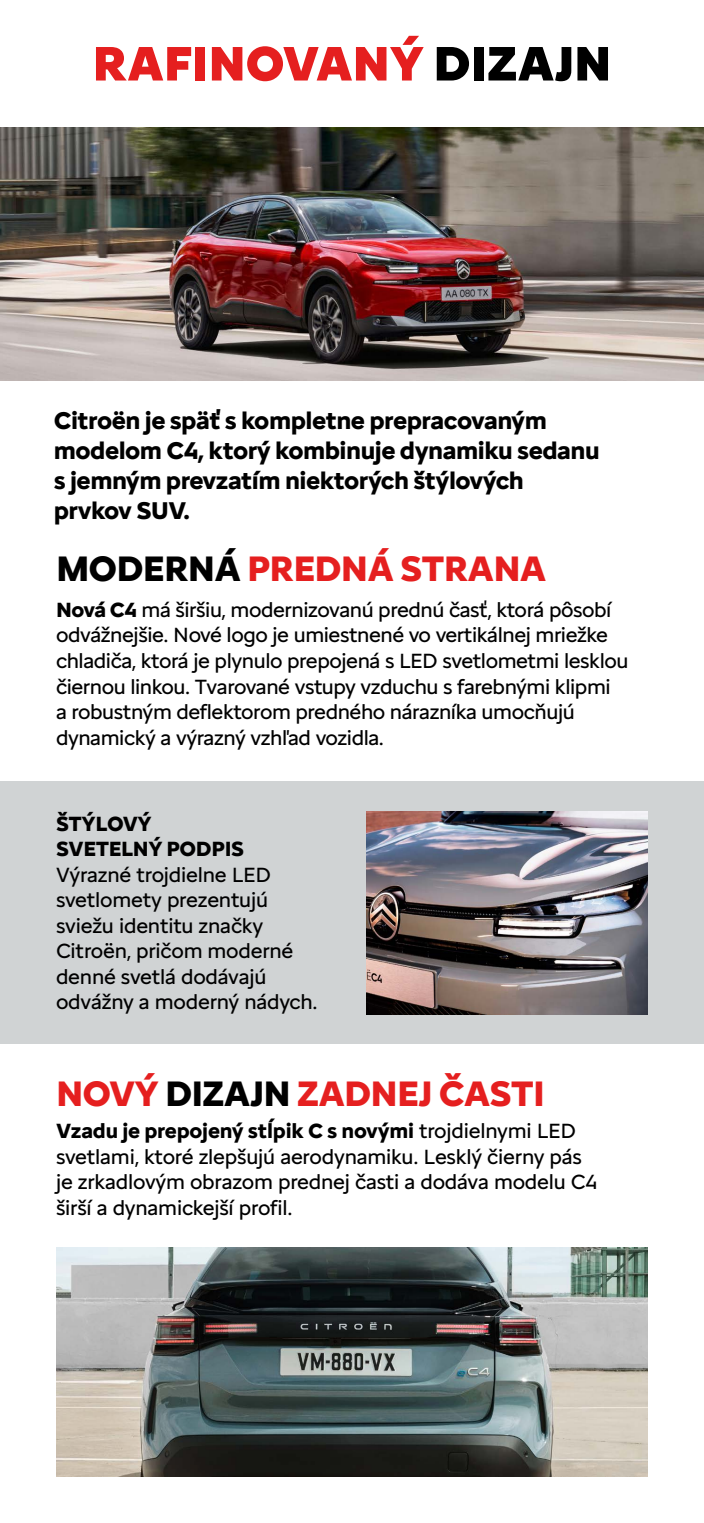
<style>
.page{position:relative;width:704px;height:1523px;background:#fff}
.page>*{position:absolute;margin:0;border:0;box-sizing:border-box;transform-origin:0 0}
.t1{font:900 50px "Citroen Type";letter-spacing:-.01em;color:#e51f1f}
.t2{font:700 36.56px "Citroen Type";letter-spacing:-.025em;color:#e51f1f}
.t3{font:700 25px/30px "Citroen Type";letter-spacing:-.02em;color:#000}
.t4{font:21.25px/25.5px "Citroen Type";letter-spacing:-.02em;color:#000}
.s1{color:#000}
.s2{font-weight:700}
</style>
<div class="page">
<img style="left:0;top:128px;width:703px;height:253px">
<img style="left:56px;top:1248px;width:591px;height:228px">
<div style="left:0;top:781px;width:702px;height:263px;background:#d0d3d4"></div>
<img style="left:366px;top:811px;width:281px;height:203px">
<p class="t1" style="left:92px;top:26px;width:520px">RAFINOVANÝ <span class="s1">DIZAJN</span></p>
<p class="t3" style="left:54px;top:404px;width:547px">Citroën je späť s kompletne prepracovaným modelom C4, ktorý kombinuje dynamiku sedanu s jemným prevzatím niektorých štýlových prvkov SUV.</p>
<p class="t2" style="left:56px;top:541px;width:491px"><span class="s1">MODERNÁ</span> PREDNÁ STRANA</p>
<p class="t4" style="left:56px;top:596px;width:573px"><span class="s2">Nová C4</span> má širšiu, modernizovanú prednú časť, ktorá pôsobí odvážnejšie. Nové logo je umiestnené vo vertikálnej mriežke chladiča, ktorá je plynulo prepojená s LED svetlometmi lesklou čiernou linkou. Tvarované vstupy vzduchu s farebnými klipmi<br>a robustným deflektorom predného nárazníka umocňujú dynamický a výrazný vzhľad vozidla.</p>
<p class="t4" style="left:56px;top:809px;width:263px"><span class="s2">ŠTÝLOVÝ<br>SVETELNÝ PODPIS<br></span>Výrazné trojdielne LED svetlomety prezentujú sviežu identitu značky<br>Citroën, pričom moderné denné svetlá dodávajú odvážny a moderný nádych.</p>
<p class="t2" style="left:56px;top:1066px;width:490px">NOVÝ <span class="s1">DIZAJN</span> ZADNEJ ČASTI</p>
<p class="t4" style="left:56px;top:1116px;width:542px"><span class="s2">Vzadu je prepojený stĺpik C s novými</span> trojdielnymi LED svetlami, ktoré zlepšujú aerodynamiku. Lesklý čierny pás je zrkadlovým obrazom prednej časti a dodáva modelu C4 širší a dynamickejší profil.</p>
</div>
